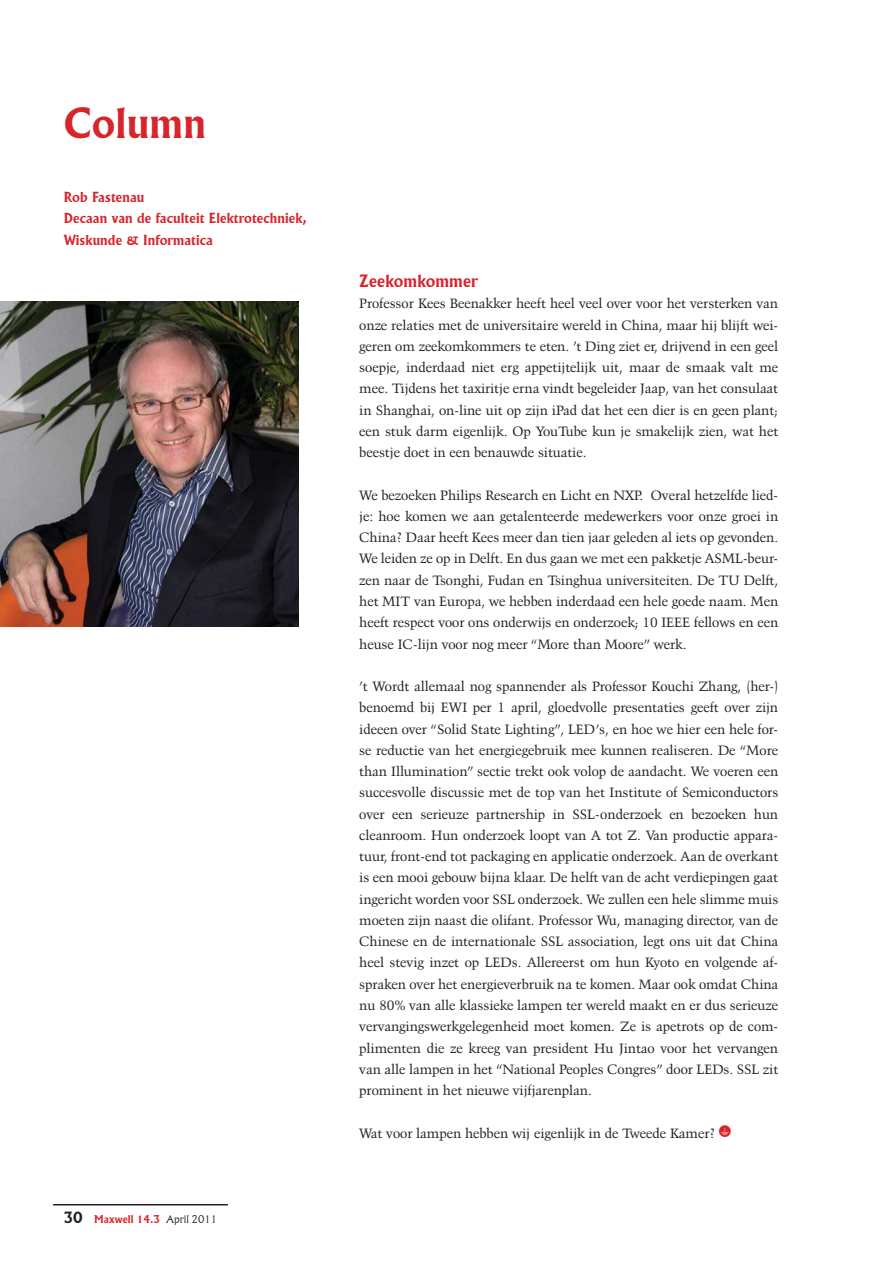
<style>
.page{position:relative;width:893px;height:1263px;background:#fff}
.page>*{position:absolute;margin:0;border:0;box-sizing:border-box;transform-origin:0 0}
.t1{font:700 40.5px "Flareserif 821 BT";color:#d8242b}
.t2{font:700 16.5px "Flareserif 821 BT";color:#d8242b}
.t3{font:13.5px/21.3px "Kuenstler 480 BT";color:#231f20;text-align:justify}
.t4{font:700 13.5px/21.3px "Flareserif 821 BT";color:#d8242b}
.t5{font:700 10.5px "Flareserif 821 BT";color:#d8242b}
.s1{font-size:15px;color:#231f20}
.s2{font-weight:300;color:#231f20}
</style>
<div class="page">
<hr style="left:53px;top:1204px;width:175px;height:2px;background:#231f20">
<img style="left:0;top:302px;width:299px;height:325px">
<h1 class="t1" style="left:64px;top:107px;width:144px">Column</h1>
<p class="t4" style="left:64px;top:187px;width:245px">Rob Fastenau<br>Decaan van de faculteit Elektrotechniek,<br>Wiskunde &amp; Informatica</p>
<p class="t5" style="left:64px;top:1214px;width:155px"><span class="s1">30</span> Maxwell 14.3 <span class="s2">April 2011</span></p>
<p class="t2" style="left:359px;top:274px;width:120px">Zeekomkommer</p>
<p class="t3" style="left:359px;top:294px;width:420px">Professor Kees Beenakker heeft heel veel over voor het versterken van onze relaties met de universitaire wereld in China, maar hij blijft wei&shy;geren om zeekomkommers te eten. ’t Ding ziet er, drijvend in een geel soepje, inderdaad niet erg appetijtelijk uit, maar de smaak valt me mee. Tijdens het taxiritje erna vindt begeleider Jaap, van het consulaat in Shanghai, on-line uit op zijn iPad dat het een dier is en geen plant; een stuk darm eigenlijk. Op YouTube kun je smakelijk zien, wat het beestje doet in een benauwde situatie.</p>
<p class="t3" style="left:359px;top:485px;width:420px">We bezoeken Philips Research en Licht en NXP. Overal hetzelfde lied&shy;je: hoe komen we aan getalenteerde medewerkers voor onze groei in China? Daar heeft Kees meer dan tien jaar geleden al iets op gevonden.<br>We leiden ze op in Delft. En dus gaan we met een pakketje ASML-beur&shy;zen naar de Tsonghi, Fudan en Tsinghua universiteiten. De TU Delft, het MIT van Europa, we hebben inderdaad een hele goede naam. Men heeft respect voor ons onderwijs en onderzoek; 10 IEEE fellows en een heuse IC-lijn voor nog meer “More than Moore” werk.</p>
<p class="t3" style="left:359px;top:676px;width:420px">’t Wordt allemaal nog spannender als Professor Kouchi Zhang, (her-) benoemd bij EWI per 1 april, gloedvolle presentaties geeft over zijn ideeen over “Solid State Lighting”, LED’s, en hoe we hier een hele for&shy;se reductie van het energiegebruik mee kunnen realiseren. De “More than Illumination” sectie trekt ook volop de aandacht. We voeren een succesvolle discussie met de top van het Institute of Semiconductors over een serieuze partnership in SSL-onderzoek en bezoeken hun cleanroom. Hun onderzoek loopt van A tot Z. Van productie appara&shy;tuur, front-end tot packaging en applicatie onderzoek. Aan de overkant is een mooi gebouw bijna klaar. De helft van de acht verdiepingen gaat ingericht worden voor SSL onderzoek. We zullen een hele slimme muis moeten zijn naast die olifant. Professor Wu, managing director, van de Chinese en de internationale SSL association, legt ons uit dat China heel stevig inzet op LEDs. Allereerst om hun Kyoto en volgende af&shy;spraken over het energieverbruik na te komen. Maar ook omdat China nu 80% van alle klassieke lampen ter wereld maakt en er dus serieuze vervangingswerkgelegenheid moet komen. Ze is apetrots op de com&shy;plimenten die ze kreeg van president Hu Jintao voor het vervangen van alle lampen in het “National Peoples Congres” door LEDs. SSL zit prominent in het nieuwe vijfjarenplan.</p>
<p class="t3" style="left:359px;top:1123px;width:358px">Wat voor lampen hebben wij eigenlijk in de Tweede Kamer?</p>
</div>
